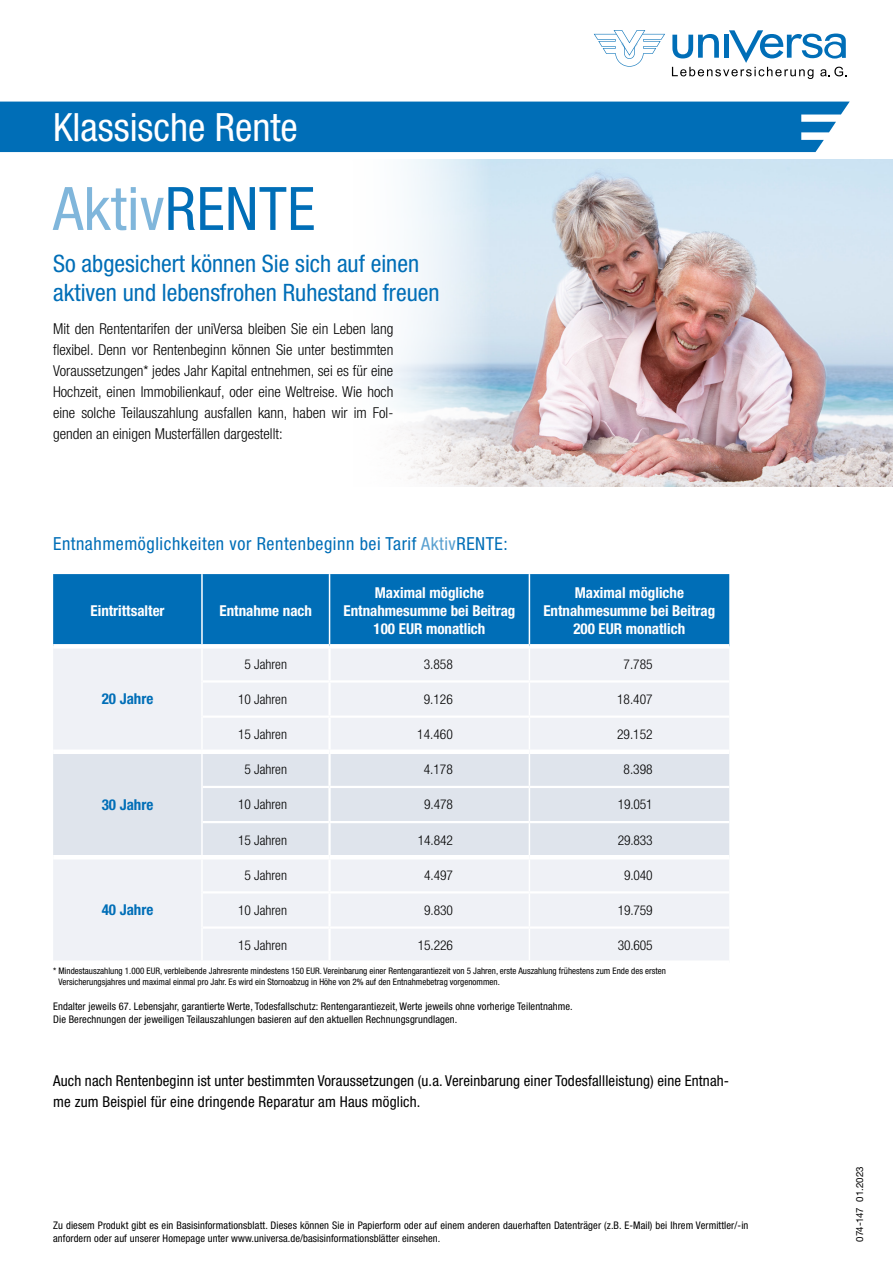
<style>
.page{position:relative;width:893px;height:1263px;background:#fff}
.page>*{position:absolute;margin:0;border:0;box-sizing:border-box;transform-origin:0 0}
.t1{font:condensed 60px "Helvetica Neue LT Std";letter-spacing:.01em;color:#80b6db}
.t2{font:condensed 39px "Helvetica Neue LT Std";color:#fff}
.t3{font:condensed 24px/28.8px "Helvetica Neue LT Std";color:#006eb7}
.t4{font:condensed 18px "Helvetica Neue LT Std";letter-spacing:.03em;color:#006eb7}
.t5{font:300 condensed 15px/21px "Helvetica Neue LT Std";color:#000;text-align:justify}
.t6{font:condensed 15px/21px "Helvetica Neue LT Std";letter-spacing:.01em;color:#000}
.t7{font:700 condensed 15px/18px "Helvetica Neue LT Std";color:#fff;text-align:center}
.t8{font:700 condensed 15px "Helvetica Neue LT Std";color:#006eb7}
.t9{font:300 condensed 13.5px "Helvetica Neue LT Std";color:#000}
.t10{font:condensed 10.5px/12.6px "Helvetica Neue LT Std";letter-spacing:.01em;color:#000}
.t11{font:9.75px "Helvetica Neue LT Std";letter-spacing:-.005em;color:#000}
.t12{font:condensed 9px/10.8px "Helvetica Neue LT Std";color:#000}
.s1{color:#006eb7}
.s2{color:#59a0d0}
</style>
<div class="page">
<img style="left:383px;top:159px;width:510px;height:328px">
<div style="left:0;top:102px;width:850px;height:50px;background:#006eb7"></div>
<svg style="left:672px;top:30px;width:174px;height:49px"></svg>
<svg style="left:594px;top:30px;width:71px;height:37px"></svg>
<div style="left:53px;top:574px;width:676px;height:70px;background:#006eb7"></div>
<div style="left:53px;top:649px;width:676px;height:311px;background:#eff1f6"></div>
<div style="left:53px;top:754px;width:676px;height:101px;background:#dfe4ec"></div>
<hr style="left:201px;top:574px;width:2px;height:70px;background:#fff">
<hr style="left:329px;top:574px;width:1px;height:70px;background:#fff">
<hr style="left:529px;top:574px;width:1px;height:70px;background:#fff">
<svg style="left:53px;top:644px;width:149px;height:2px"></svg>
<svg style="left:202px;top:644px;width:128px;height:2px"></svg>
<svg style="left:330px;top:644px;width:199px;height:1px"></svg>
<svg style="left:529px;top:644px;width:200px;height:2px"></svg>
<hr style="left:201px;top:648px;width:2px;height:33px;background:#fff">
<hr style="left:529px;top:648px;width:1px;height:32px;background:#fff">
<hr style="left:201px;top:681px;width:2px;height:36px;background:#fff">
<hr style="left:529px;top:683px;width:1px;height:32px;background:#fff">
<hr style="left:328px;top:648px;width:3px;height:32px;background:#fff">
<hr style="left:203px;top:680px;width:127px;height:3px;background:#fff">
<hr style="left:330px;top:680px;width:199px;height:3px;background:#fff">
<hr style="left:328px;top:683px;width:3px;height:32px;background:#fff">
<hr style="left:529px;top:680px;width:200px;height:3px;background:#fff">
<hr style="left:203px;top:715px;width:127px;height:3px;background:#fff">
<hr style="left:330px;top:715px;width:199px;height:3px;background:#fff">
<hr style="left:328px;top:718px;width:3px;height:31px;background:#fff">
<hr style="left:529px;top:715px;width:200px;height:3px;background:#fff">
<hr style="left:201px;top:717px;width:2px;height:32px;background:#fff">
<hr style="left:529px;top:718px;width:1px;height:31px;background:#fff">
<hr style="left:201px;top:754px;width:2px;height:33px;background:#fff">
<hr style="left:529px;top:754px;width:1px;height:32px;background:#fff">
<hr style="left:201px;top:787px;width:2px;height:35px;background:#fff">
<hr style="left:529px;top:788px;width:1px;height:33px;background:#fff">
<hr style="left:328px;top:754px;width:3px;height:32px;background:#fff">
<hr style="left:203px;top:786px;width:127px;height:2px;background:#fff">
<hr style="left:330px;top:786px;width:199px;height:2px;background:#fff">
<hr style="left:328px;top:788px;width:3px;height:33px;background:#fff">
<hr style="left:529px;top:786px;width:200px;height:2px;background:#fff">
<hr style="left:203px;top:821px;width:127px;height:2px;background:#fff">
<hr style="left:330px;top:821px;width:199px;height:2px;background:#fff">
<hr style="left:328px;top:823px;width:3px;height:32px;background:#fff">
<hr style="left:529px;top:821px;width:200px;height:2px;background:#fff">
<hr style="left:201px;top:822px;width:2px;height:33px;background:#fff">
<hr style="left:529px;top:823px;width:1px;height:32px;background:#fff">
<hr style="left:201px;top:859px;width:2px;height:33px;background:#fff">
<hr style="left:529px;top:859px;width:1px;height:32px;background:#fff">
<hr style="left:201px;top:892px;width:2px;height:35px;background:#fff">
<hr style="left:529px;top:893px;width:1px;height:33px;background:#fff">
<hr style="left:201px;top:927px;width:2px;height:33px;background:#fff">
<hr style="left:529px;top:929px;width:1px;height:31px;background:#fff">
<hr style="left:328px;top:859px;width:3px;height:32px;background:#fff">
<hr style="left:203px;top:891px;width:127px;height:2px;background:#fff">
<hr style="left:330px;top:891px;width:199px;height:2px;background:#fff">
<hr style="left:328px;top:893px;width:3px;height:33px;background:#fff">
<hr style="left:529px;top:891px;width:200px;height:2px;background:#fff">
<hr style="left:203px;top:926px;width:127px;height:3px;background:#fff">
<hr style="left:330px;top:926px;width:199px;height:3px;background:#fff">
<hr style="left:328px;top:929px;width:3px;height:31px;background:#fff">
<hr style="left:529px;top:926px;width:200px;height:3px;background:#fff">
<div style="left:53px;top:749px;width:149px;height:5px;background:#fff"></div>
<div style="left:202px;top:749px;width:128px;height:5px;background:#fff"></div>
<div style="left:330px;top:749px;width:199px;height:5px;background:#fff"></div>
<div style="left:529px;top:749px;width:200px;height:5px;background:#fff"></div>
<hr style="left:53px;top:855px;width:149px;height:4px;background:#fff">
<hr style="left:202px;top:855px;width:128px;height:4px;background:#fff">
<hr style="left:330px;top:855px;width:199px;height:4px;background:#fff">
<hr style="left:529px;top:855px;width:200px;height:4px;background:#fff">
<h2 class="t2" style="left:53px;top:104px;width:246px">Klassische Rente</h2>
<h1 class="t1" style="left:53px;top:174px;width:264px">Aktiv<span class="s1">RENTE</span></h1>
<h3 class="t3" style="left:53px;top:249px;width:388px">So abgesichert können Sie sich auf einen aktiven und lebensfrohen Ruhestand freuen</h3>
<p class="t5" style="left:53px;top:318px;width:342px">Mit den Rententarifen der uniVersa bleiben Sie ein Leben lang flexibel. Denn vor Rentenbeginn können Sie unter bestimmten Voraussetzungen* jedes Jahr Kapital entnehmen, sei es für eine Hochzeit, einen Immobilienkauf, oder eine Weltreise. Wie hoch eine solche Teilauszahlung ausfallen kann, haben wir im Fol&shy;genden an einigen Musterfällen dargestellt:</p>
<h3 class="t4" style="left:53px;top:534px;width:456px">Entnahmemöglichkeiten vor Rentenbeginn bei Tarif <span class="s2">Aktiv</span>RENTE:</h3>
<h3 class="t7" style="left:91px;top:601px;width:76px">Eintrittsalter</h3>
<h3 class="t7" style="left:220px;top:601px;width:94px">Entnahme nach</h3>
<h3 class="t7" style="left:344px;top:583px;width:173px">Maximal mögliche<br>Entnahmesumme bei Beitrag<br>100 EUR monatlich</h3>
<h3 class="t7" style="left:543px;top:583px;width:173px">Maximal mögliche<br>Entnahmesumme bei Beitrag<br>200 EUR monatlich</h3>
<h3 class="t8" style="left:102px;top:690px;width:53px">20 Jahre</h3>
<h3 class="t8" style="left:102px;top:795px;width:53px">30 Jahre</h3>
<p class="t9" style="left:245px;top:656px;width:44px">5 Jahren</p>
<p class="t9" style="left:424px;top:656px;width:31px">3.858</p>
<p class="t9" style="left:624px;top:656px;width:31px">7.785</p>
<p class="t9" style="left:238px;top:691px;width:50px">10 Jahren</p>
<p class="t9" style="left:424px;top:691px;width:31px">9.126</p>
<p class="t9" style="left:617px;top:691px;width:37px">18.407</p>
<p class="t9" style="left:238px;top:726px;width:50px">15 Jahren</p>
<p class="t9" style="left:417px;top:726px;width:37px">14.460</p>
<p class="t9" style="left:617px;top:726px;width:37px">29.152</p>
<p class="t9" style="left:245px;top:762px;width:44px">5 Jahren</p>
<p class="t9" style="left:424px;top:762px;width:31px">4.178</p>
<p class="t9" style="left:624px;top:762px;width:31px">8.398</p>
<p class="t9" style="left:238px;top:797px;width:50px">10 Jahren</p>
<p class="t9" style="left:424px;top:797px;width:30px">9.478</p>
<p class="t9" style="left:618px;top:797px;width:36px">19.051</p>
<p class="t9" style="left:238px;top:832px;width:50px">15 Jahren</p>
<p class="t9" style="left:418px;top:832px;width:36px">14.842</p>
<p class="t9" style="left:618px;top:832px;width:36px">29.833</p>
<p class="t9" style="left:245px;top:867px;width:44px">5 Jahren</p>
<p class="t9" style="left:424px;top:867px;width:30px">4.497</p>
<p class="t9" style="left:624px;top:867px;width:30px">9.040</p>
<p class="t9" style="left:238px;top:902px;width:50px">10 Jahren</p>
<p class="t9" style="left:424px;top:902px;width:30px">9.830</p>
<p class="t9" style="left:618px;top:902px;width:36px">19.759</p>
<p class="t9" style="left:238px;top:937px;width:50px">15 Jahren</p>
<p class="t9" style="left:418px;top:937px;width:36px">15.226</p>
<p class="t9" style="left:618px;top:937px;width:36px">30.605</p>
<p class="t12" style="left:58px;top:965px;width:609px;text-indent:-5px">* Mindestauszahlung 1.000 EUR, verbleibende Jahresrente mindestens 150 EUR. Vereinbarung einer Rentengarantiezeit von 5 Jahren, erste Auszahlung frühestens zum Ende des ersten<br>Versicherungsjahres und maximal einmal pro Jahr. Es wird ein Stornoabzug in Höhe von 2% auf den Entnahmebetrag vorgenommen.</p>
<p class="t10" style="left:53px;top:1000px;width:521px">Endalter jeweils 67. Lebensjahr, garantierte Werte, Todesfallschutz: Rentengarantiezeit, Werte jeweils ohne vorherige Teilentnahme.<br>Die Berechnungen der jeweiligen Teilauszahlungen basieren auf den aktuellen Rechnungsgrundlagen.</p>
<h3 class="t8" style="left:102px;top:901px;width:53px">40 Jahre</h3>
<h3 class="t6" style="left:53px;top:1070px;width:678px">Auch nach Rentenbeginn ist unter bestimmten Voraussetzungen (u.a. Vereinbarung einer Todesfallleistung) eine Entnah&shy;me zum Beispiel für eine dringende Reparatur am Haus möglich.</h3>
<p class="t10" style="left:53px;top:1219px;width:697px">Zu diesem Produkt gibt es ein Basisinformationsblatt. Dieses können Sie in Papierform oder auf einem anderen dauerhaften Datenträger (z.B. E-Mail) bei Ihrem Vermittler/-in anfordern oder auf unserer Homepage unter www.universa.de/basisinformationsblätter einsehen.</p>
<p class="t11" style="left:854px;top:1242px;width:77px;rotate:-90deg">074-147 01.2023</p>
</div>
